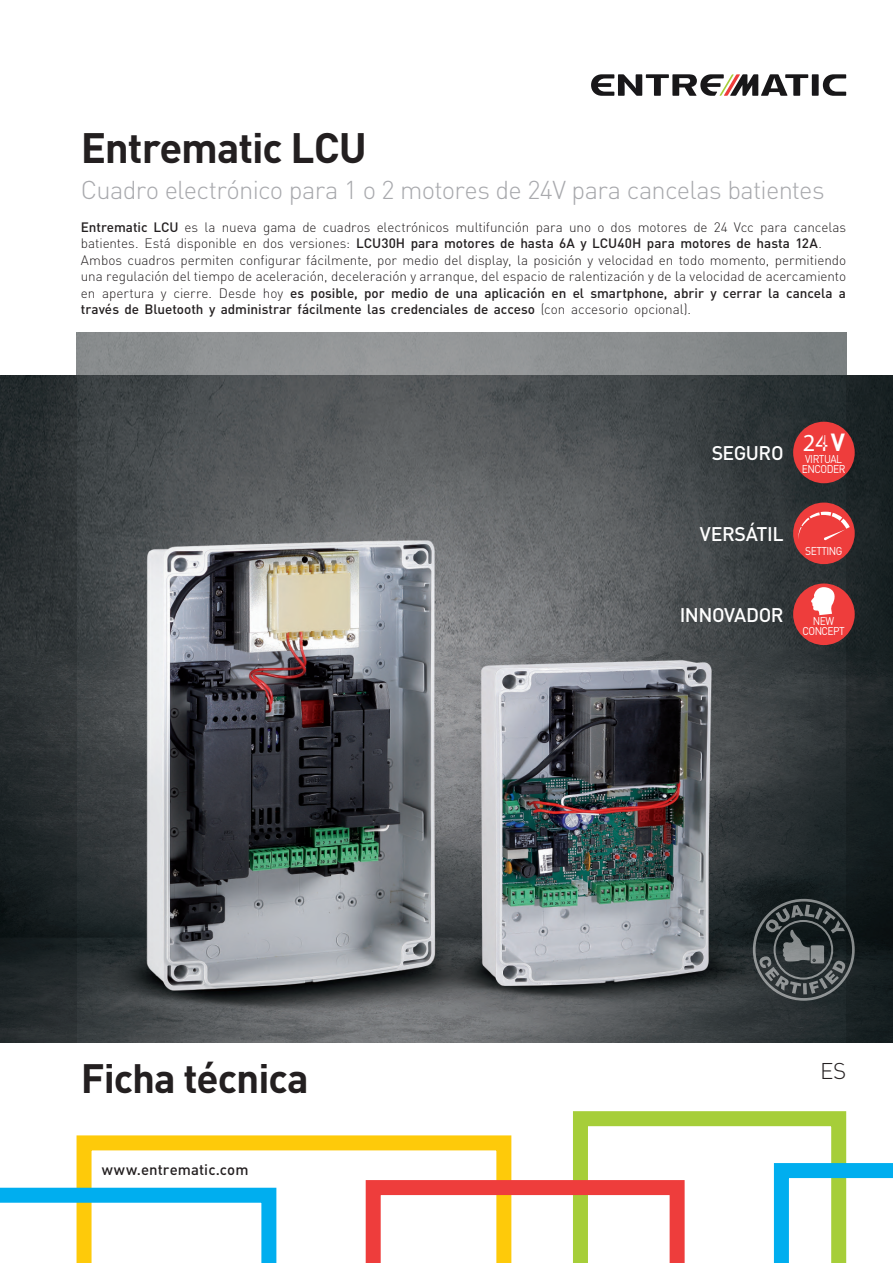
<style>
.page{position:relative;width:893px;height:1263px;background:#fff}
.page>*{position:absolute;margin:0;border:0;box-sizing:border-box;transform-origin:0 0}
.Cover_Headline_28_-1{font:700 42px "DIN Pro";letter-spacing:-.025em;color:#231f20}
.Cover_Subheading_28{font:700 40.5px "DIN Pro";letter-spacing:-.025em;color:#231f20}
.Cover_Subheading_28-2{font:300 25.5px "DIN Pro";letter-spacing:-.03em;color:#a8a9ad}
.t1{font:24.45px "Myriad Pro";color:#fff}
.t2{font:24px "Myriad Pro";color:#ee3d3c;scale:.91 1}
.t3{font:300 22.5px "DIN Pro";color:#231f20}
.Icon_13{font:500 19.5px "DIN Pro";letter-spacing:-.025em;color:#fff}
.Cover_Headline_28_-1-2{font:500 19.5px "DIN Pro";letter-spacing:-.025em;color:#fff}
.Cover_addressWeb_10{font:500 15px "DIN Pro";letter-spacing:.005em;color:#231f20}
.Bodytext_9_-15{font:300 13.5px/16.5px "DIN Pro";letter-spacing:-.005em;color:#231f20}
.t4{font:11.25px/10.1px "DIN Pro";letter-spacing:-.05em;color:#fff;text-align:center;scale:.91 1}
.s1{font-weight:500}
.s2{font-family:"DIN Pro";font-weight:700}
</style>
<div class="page">
<svg style="left:77px;top:1135px;width:289px;height:128px"></svg>
<svg style="left:0;top:1188px;width:276px;height:75px"></svg>
<svg style="left:366px;top:1111px;width:527px;height:152px"></svg>
<svg style="left:823px;top:74px;width:23px;height:22px"></svg>
<div style="left:812px;top:74px;width:7px;height:22px;background:#181719"></div>
<svg style="left:591px;top:74px;width:217px;height:22px"></svg>
<img style="left:77px;top:375px;width:769px;height:668px">
<img style="left:846px;top:375px;width:47px;height:668px">
<img style="left:0;top:375px;width:77px;height:668px">
<svg style="left:753px;top:899px;width:102px;height:102px;background:#3d4345"></svg>
<div style="left:793px;top:502px;width:62px;height:62px;background:#ee3d3c;border-radius:50%"></div>
<svg style="left:798px;top:512px;width:52px;height:28px"></svg>
<div style="left:793px;top:422px;width:62px;height:61px;background:#ee3d3c;border-radius:50%"></div>
<div style="left:793px;top:583px;width:62px;height:62px;background:#ee3d3c;border-radius:50%"></div>
<svg style="left:811px;top:587px;width:24px;height:28px"></svg>
<p class="Cover_Headline_28_-1" style="left:81px;top:119px;width:287px">Entrematic LCU</p>
<p class="Cover_Subheading_28-2" style="left:81px;top:172px;width:745px">Cuadro electrónico para 1 o 2 motores de 24V para cancelas batientes</p>
<p class="Bodytext_9_-15" style="left:81px;top:218px;width:767px"><span class="s1">Entrematic LCU</span> es la nueva gama de cuadros electrónicos multifunción para uno o dos motores de 24 Vcc para cancelas batientes. Está disponible en dos versiones: <span class="s1">LCU30H para motores de hasta 6A y LCU40H para motores de hasta 12A</span>.</p>
<p class="Bodytext_9_-15" style="left:81px;top:251px;width:767px;text-align:justify">Ambos cuadros permiten configurar fácilmente, por medio del display, la posición y velocidad en todo momento, permitiendo una regulación del tiempo de aceleración, deceleración y arranque, del espacio de ralentización y de la velocidad de acercamiento en apertura y cierre. Desde hoy <span class="s1">es posible, por medio de una aplicación en el smartphone, abrir y cerrar la cancela a través de Bluetooth y administrar fácilmente las credenciales de acceso</span> (con accesorio opcional).</p>
<p class="Icon_13" style="left:712px;top:440px;width:73px">SEGURO</p>
<p class="Icon_13" style="left:700px;top:520px;width:85px">VERSÁTIL</p>
<p class="t2" style="left:821px;top:424px;width:7px">!</p>
<p class="t1" style="left:803px;top:428px;width:44px">24 <span class="s2">V</span></p>
<p class="t4" style="left:805px;top:454px;width:42px">VIRTUAL</p>
<p class="t4" style="left:802px;top:464px;width:49px">ENCODER</p>
<p class="t4" style="left:805px;top:545px;width:43px">SETTING</p>
<p class="Cover_Headline_28_-1-2" style="left:680px;top:601px;width:105px">INNOVADOR</p>
<p class="t4" style="left:802px;top:615px;width:48px">NEW<br>CONCEPT</p>
<p class="Cover_Subheading_28" style="left:81px;top:1051px;width:229px">Ficha técnica</p>
<p class="t3" style="left:820px;top:1056px;width:28px">ES</p>
<p class="Cover_addressWeb_10" style="left:102px;top:1160px;width:148px">www.entrematic.com</p>
</div>
